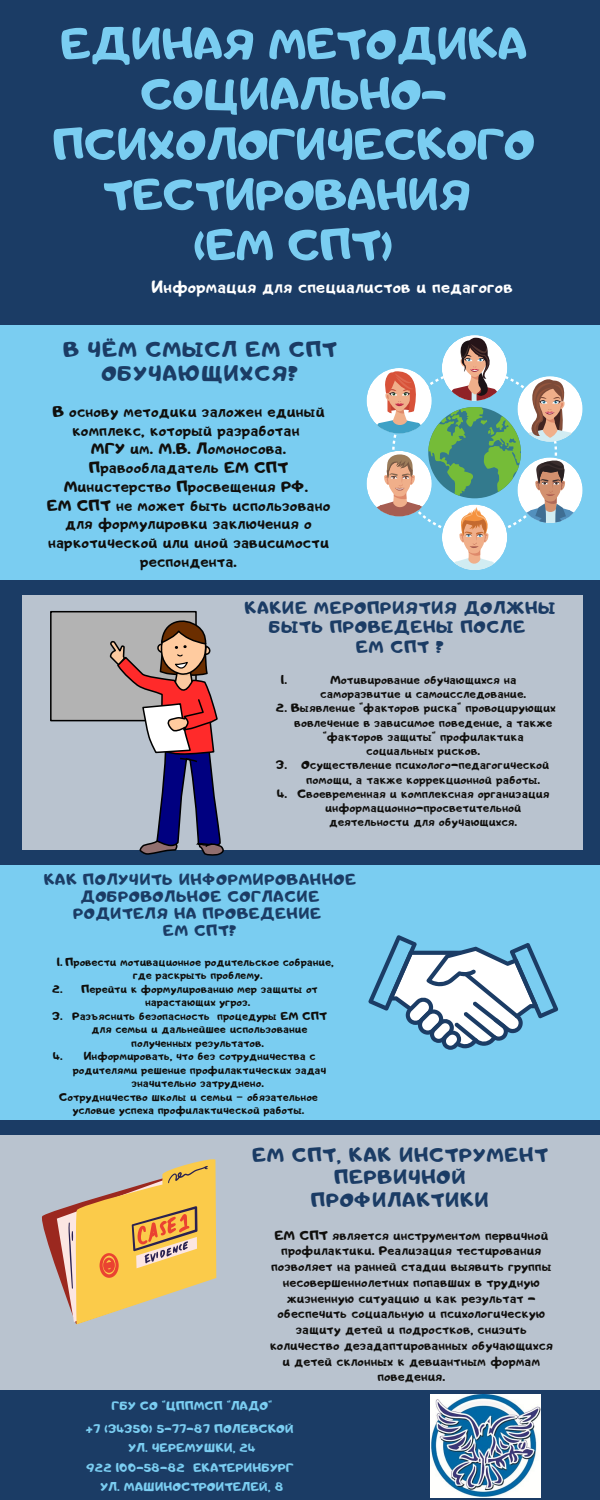
<style>
.page{position:relative;width:600px;height:1500px;background:#1b3c65}
.page>*{position:absolute;margin:0;border:0;box-sizing:border-box;transform-origin:0 0}
.t1{font:50.8px/50.2px "Adigiana Ultra";letter-spacing:.02em;color:#7acdf1;text-align:center}
.t2{font:25px/24px "Adigiana Ultra";letter-spacing:.06em;color:#1b3c65;text-align:center}
.t3{font:23px/22.5px "Adigiana Ultra";letter-spacing:.06em;color:#1b3c65;text-align:center}
.t4{font:20px/19.5px "Adigiana Ultra";letter-spacing:.06em;color:#1b3c65;text-align:center}
.t5{font:19.7px "Adigiana Ultra";letter-spacing:.04em;color:#fff}
.t6{font:18px/18.8px "Adigiana Ultra";letter-spacing:.04em;color:#100f0d;text-align:center}
.t7{font:18px/17.2px "Adigiana Ultra";letter-spacing:.06em;color:#1b3c65;text-align:center}
.t8{font:15px/15.8px "Adigiana Ultra";letter-spacing:.04em;color:#100f0d;text-align:center}
.t9{font:14px/14.2px "Adigiana Ultra";letter-spacing:.04em;color:#100f0d;text-align:center}
.t10{font:14px "Adigiana Ultra";letter-spacing:.04em;color:#7acdf1}
.t11{font:13px/13.5px "Adigiana Ultra";letter-spacing:.04em;color:#0f0e0c;text-align:center}
.s1{font-family:"Noto Sans Gurmukhi"}
</style>
<div class="page">
<div style="left:0;top:325px;width:600px;height:255px;background:#7acdf1"></div>
<div style="left:22px;top:595px;width:561px;height:255px;background:#b9c3cf"></div>
<div style="left:0;top:865px;width:600px;height:255px;background:#7acdf1"></div>
<div style="left:0;top:1135px;width:600px;height:255px;background:#b9c3cf"></div>
<svg style="left:368px;top:935px;width:190px;height:115px"></svg>
<div style="left:367px;top:368px;width:65px;height:66px;background:#fff;border-radius:50%"></div>
<svg style="left:517px;top:376px;width:66px;height:66px"></svg>
<svg style="left:517px;top:457px;width:66px;height:66px"></svg>
<svg style="left:371px;top:338px;width:208px;height:232px"></svg>
<div style="left:51px;top:612px;width:145px;height:109px;background:#b3b3b3"></div>
<div style="left:50px;top:611px;width:147px;height:110px;border:2px solid #000"></div>
<svg style="left:109px;top:617px;width:115px;height:239px"></svg>
<svg style="left:42px;top:1159px;width:174px;height:165px"></svg>
<img style="left:431px;top:1394px;width:109px;height:104px">
<p class="t1" style="left:53px;top:18px;width:483px">ЕДИНАЯ МЕТОДИКА<br>СОЦИАЛЬНО-<br>ПСИХОЛОГИЧЕСКОГО<br>ТЕСТИРОВАНИЯ</p>
<p class="t1" style="left:195px;top:219px;width:200px">(ЕМ СПТ)</p>
<p class="t5" style="left:151px;top:277px;width:363px">Информация для специалистов и педагогов</p>
<p class="t2" style="left:63px;top:337px;width:275px">В ЧЁМ СМЫСЛ ЕМ СПТ<br>ОБУЧАЮЩИХСЯ?</p>
<p class="t6" style="left:53px;top:402px;width:273px">В основу методики заложен единый комплекс, который разработан</p>
<p class="t6" style="left:64px;top:439px;width:245px">МГУ им. М.В. Ломоносова.<br>Правообладатель ЕМ СПТ<br>Министерство Просвещения РФ.</p>
<p class="t6" style="left:47px;top:496px;width:285px">ЕМ СПТ не может быть использовано для формулировки заключения о наркотической или иной зависимости респондента.</p>
<p class="t4" style="left:245px;top:598px;width:312px">КАКИЕ МЕРОПРИЯТИЯ ДОЛЖНЫ<br>БЫТЬ ПРОВЕДЕНЫ ПОСЛЕ</p>
<p class="t4" style="left:356px;top:637px;width:89px">ЕМ СПТ ?</p>
<p class="t9" style="left:281px;top:672px;width:7px">1.</p>
<p class="t9" style="left:321px;top:672px;width:207px">Мотивирование обучающихся на саморазвитие и самоисследование.</p>
<p class="t9" style="left:276px;top:701px;width:281px">2. Выявление "факторов риска" провоцирующих</p>
<p class="t9" style="left:295px;top:715px;width:259px">вовлечение в зависимое поведение, а также</p>
<p class="t9" style="left:323px;top:729px;width:202px">"факторов защиты" профилактика</p>
<p class="t9" style="left:367px;top:744px;width:115px">социальных рисков.</p>
<p class="t9" style="left:302px;top:758px;width:249px">Осуществление психолого-педагогической помощи, а также коррекционной работы.</p>
<p class="t9" style="left:297px;top:786px;width:253px">Своевременная и комплексная организация информационно-просветительной деятельности для обучающихся.</p>
<p class="t9" style="left:276px;top:751px;width:12px;line-height:28.5px;text-align:left">3.<br>4.</p>
<p class="t7" style="left:44px;top:870px;width:313px">КАК ПОЛУЧИТЬ ИНФОРМИРОВАННОЕ<br>ДОБРОВОЛЬНОЕ СОГЛАСИЕ<br>РОДИТЕЛЯ НА ПРОВЕДЕНИЕ</p>
<p class="t7" style="left:163px;top:922px;width:75px">ЕМ СПТ?</p>
<p class="t11" style="left:57px;top:955px;width:278px">1. Провести мотивационное родительское собрание, где раскрыть проблему.</p>
<p class="t11" style="left:82px;top:982px;width:238px">Перейти к формулированию мер защиты от нарастающих угроз.</p>
<p class="t11" style="left:73px;top:1009px;width:256px">Разъяснить безопасность процедуры ЕМ СПТ для семьи и дальнейшее использование полученных результатов.</p>
<p class="t11" style="left:73px;top:1049px;width:255px">Информировать, что без сотрудничества с родителями решение профилактических задач значительно затруднено.</p>
<p class="t11" style="left:53px;top:975px;width:11px;line-height:27px;text-align:left">2.<br>3.</p>
<p class="t11" style="left:53px;top:1049px;width:11px">4.</p>
<p class="t11" style="left:59px;top:1090px;width:260px">Сотрудничество школы и семьи <span class="s1">–</span> обязательное условие успеха профилактической работы.</p>
<p class="t3" style="left:252px;top:1143px;width:297px">ЕМ СПТ, КАК ИНСТРУМЕНТ<br>ПЕРВИЧНОЙ<br>ПРОФИЛАКТИКИ</p>
<p class="t8" style="left:270px;top:1227px;width:284px">ЕМ СПТ является инструментом первичной профилактики. Реализация тестирования позволяет на ранней стадии выявить группы несовершеннолетних попавших в трудную жизненную ситуацию и как результат - обеспечить социальную и психологическую защиту детей и подростков, снизить количество дезадаптированных обучающихся и детей склонных к девиантным формам поведения.</p>
<p class="t10" style="left:112px;top:1398px;width:161px">ГБУ СО "ЦППМСП "ЛАДО"</p>
<p class="t10" style="left:86px;top:1421px;width:209px">+7 (34350) 5-77-87 ПОЛЕВСКОЙ</p>
<p class="t10" style="left:128px;top:1440px;width:129px">УЛ. ЧЕРЕМУШКИ, 24</p>
<p class="t10" style="left:86px;top:1460px;width:209px">922 100-58-82 ЕКАТЕРИНБУРГ</p>
<p class="t10" style="left:101px;top:1479px;width:184px">УЛ. МАШИНОСТРОИТЕЛЕЙ, 8</p>
</div>
